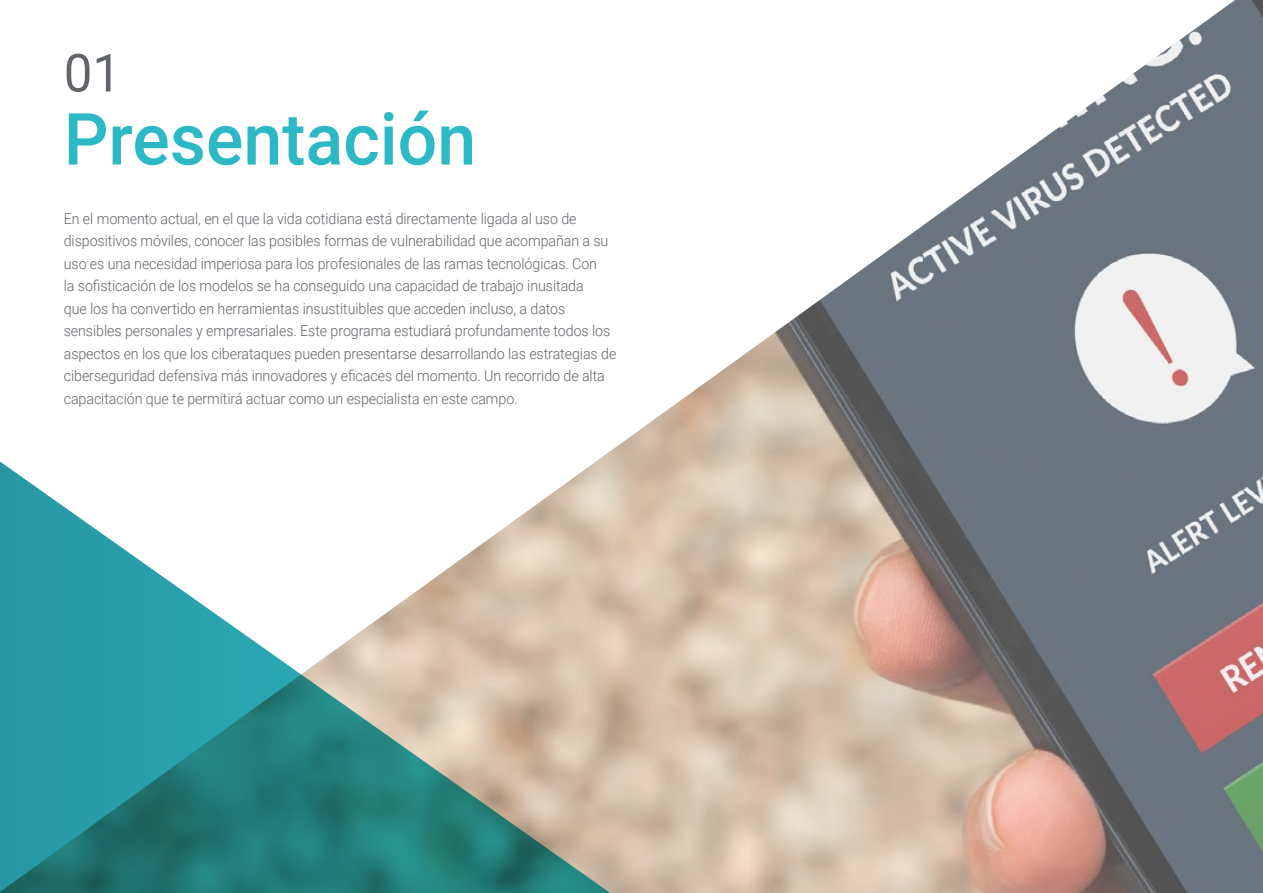
<style>
.page{position:relative;width:1263px;height:893px;background:#fff}
.page>*{position:absolute;margin:0;border:0;box-sizing:border-box;transform-origin:0 0}
.t1{font:500 72px "Roboto";color:#2db8c5}
.t2{font:52.5px "Roboto";color:#61646a}
.t3{font:300 15px/22.5px "Roboto";letter-spacing:-.005em;color:#61646a;scale:.95 1}
</style>
<div class="page">
<img style="left:618px;top:0;width:645px;height:893px">
<svg style="left:0;top:446px;width:640px;height:447px"></svg>
<h2 class="t2" style="left:64px;top:36px;width:59px">01</h2>
<h1 class="t1" style="left:64px;top:89px;width:414px">Presentación</h1>
<p class="t3" style="left:64px;top:207px;width:583px">En el momento actual, en el que la vida cotidiana está directamente ligada al uso de dispositivos móviles, conocer las posibles formas de vulnerabilidad que acompañan a su uso es una necesidad imperiosa para los profesionales de las ramas tecnológicas. Con<br>la sofisticación de los modelos se ha conseguido una capacidad de trabajo inusitada<br>que los ha convertido en herramientas insustituibles que acceden incluso, a datos sensibles personales y empresariales. Este programa estudiará profundamente todos los aspectos en los que los ciberataques pueden presentarse desarrollando las estrategias de ciberseguridad defensiva más innovadores y eficaces del momento. Un recorrido de alta capacitación que te permitirá actuar como un especialista en este campo.</p>
</div>
